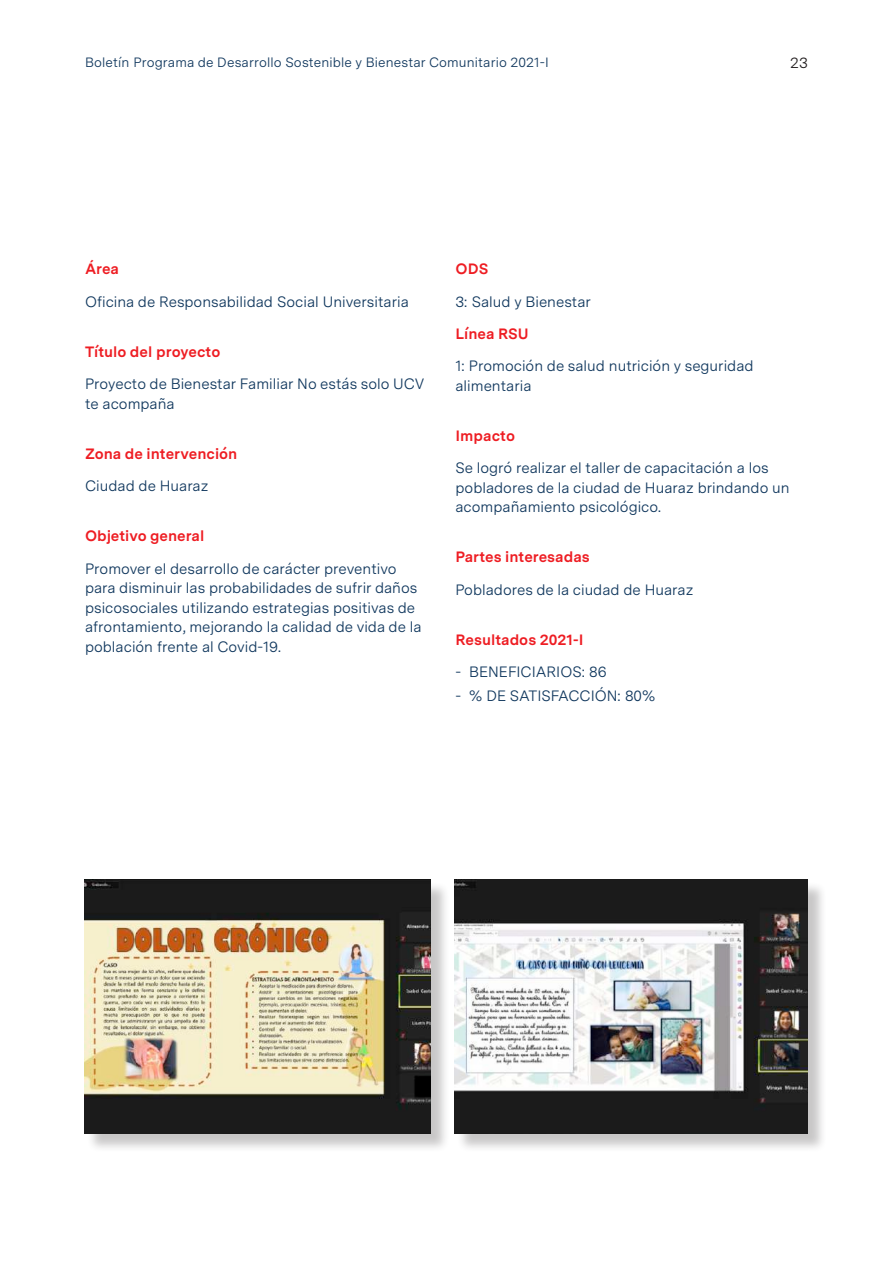
<style>
.page{position:relative;width:893px;height:1263px;background:#fff}
.page>*{position:absolute;margin:0;border:0;box-sizing:border-box;transform-origin:0 0}
.t1{font:15px/19.5px "Messina Sans";color:#11385e}
.t2{font:700 15px "Messina Sans";color:#ee1d23}
.t3{font:15px "Messina Sans";color:#231f20}
.t4{font:13.5px "Messina Sans";letter-spacing:.01em;color:#11385e}
</style>
<div class="page">
<div style="left:87px;top:881px;width:363px;height:272px;background:#231f20;opacity:.25"></div>
<img style="left:84px;top:879px;width:347px;height:255px">
<div style="left:457px;top:881px;width:371px;height:272px;background:#231f20;opacity:.25"></div>
<img style="left:455px;top:879px;width:353px;height:255px">
<p class="t4" style="left:85px;top:52px;width:465px">Boletín Programa de Desarrollo Sostenible y Bienestar Comunitario 2021-I</p>
<p class="t3" style="left:790px;top:51px;width:19px">23</p>
<p class="t2" style="left:85px;top:258px;width:36px">Área</p>
<p class="t1" style="left:85px;top:291px;width:325px">Oficina de Responsabilidad Social Universitaria</p>
<p class="t2" style="left:85px;top:340px;width:137px">Título del proyecto</p>
<p class="t1" style="left:85px;top:374px;width:341px">Proyecto de Bienestar Familiar No estás solo UCV te acompaña</p>
<p class="t2" style="left:85px;top:442px;width:154px">Zona de intervención</p>
<p class="t1" style="left:85px;top:476px;width:125px">Ciudad de Huaraz</p>
<p class="t2" style="left:85px;top:525px;width:121px">Objetivo general</p>
<p class="t1" style="left:85px;top:558px;width:338px">Promover el desarrollo de carácter preventivo para disminuir las probabilidades de sufrir daños psicosociales utilizando estrategias positivas de afrontamiento, mejorando la calidad de vida de la población frente al Covid-19.</p>
<p class="t2" style="left:455px;top:258px;width:34px">ODS</p>
<p class="t1" style="left:455px;top:291px;width:137px">3: Salud y Bienestar</p>
<p class="t2" style="left:455px;top:322px;width:75px">Línea RSU</p>
<p class="t1" style="left:455px;top:356px;width:300px">1: Promoción de salud nutrición y seguridad alimentaria</p>
<p class="t2" style="left:455px;top:424px;width:61px">Impacto</p>
<p class="t1" style="left:455px;top:458px;width:336px">Se logró realizar el taller de capacitación a los pobladores de la ciudad de Huaraz brindando un acompañamiento psicológico.</p>
<p class="t2" style="left:455px;top:546px;width:136px">Partes interesadas</p>
<p class="t1" style="left:455px;top:579px;width:239px">Pobladores de la ciudad de Huaraz</p>
<p class="t2" style="left:455px;top:628px;width:129px">Resultados 2021-I</p>
<p class="t1" style="left:455px;top:662px;width:153px">- BENEFICIARIOS: 86</p>
<p class="t1" style="left:455px;top:685px;width:201px">- % DE SATISFACCIÓN: 80%</p>
</div>
